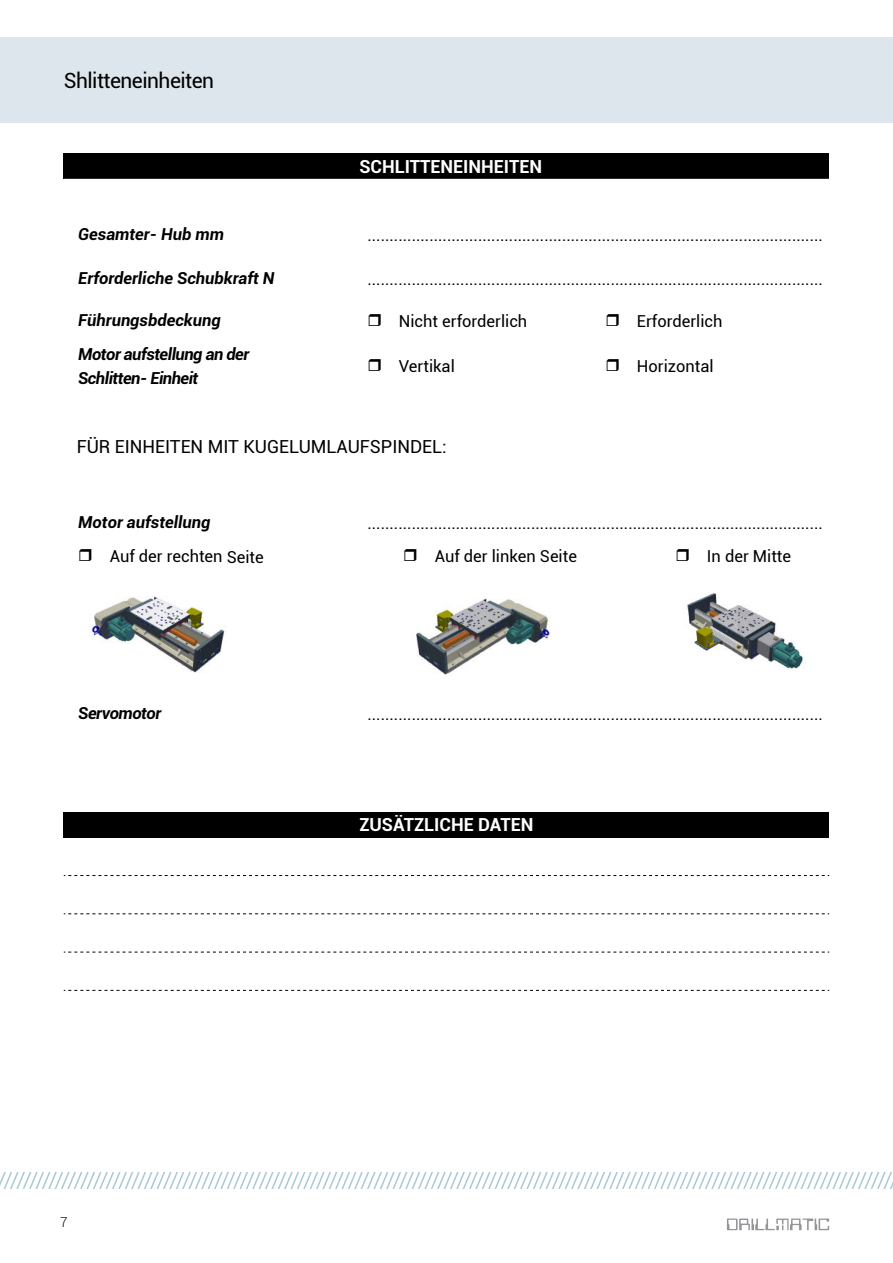
<style>
.page{position:relative;width:893px;height:1263px;background:#fff}
.page>*{position:absolute;margin:0;border:0;box-sizing:border-box;transform-origin:0 0}
.t1{font:21px "Roboto";letter-spacing:-.025em;color:#000}
.t2{font:700 18px "Roboto";color:#fff}
.t3{font:18px "Roboto";color:#000}
.t4{font:16.5px "Roboto";color:#000}
.t5{font:italic 700 16.5px "Roboto";color:#000}
.t6{font:italic 700 16.5px/24px "Roboto";letter-spacing:-.03em;color:#000}
.t7{font:italic 700 16.5px "Roboto";letter-spacing:-.025em;color:#000}
.t8{font:300 13.5px "Roboto";color:#000}
</style>
<div class="page">
<svg style="left:727px;top:1218px;width:102px;height:12px"></svg>
<div style="left:0;top:37px;width:893px;height:85px;background:#dde6ec"></div>
<div style="left:64px;top:153px;width:765px;height:26px;background:#000"></div>
<div style="left:64px;top:812px;width:765px;height:25px;background:#000"></div>
<svg style="left:64px;top:875px;width:765px;height:1px"></svg>
<svg style="left:64px;top:913px;width:765px;height:1px"></svg>
<svg style="left:64px;top:952px;width:765px;height:1px"></svg>
<svg style="left:64px;top:990px;width:765px;height:1px"></svg>
<img style="left:89px;top:596px;width:136px;height:77px">
<img style="left:416px;top:598px;width:135px;height:77px">
<img style="left:687px;top:593px;width:116px;height:76px">
<svg style="left:0;top:1172px;width:893px;height:16px"></svg>
<p class="t1" style="left:64px;top:71px;width:152px">Shlitteneinheiten</p>
<p class="t2" style="left:359px;top:156px;width:184px">SCHlITTENEINHEITEN</p>
<p class="t5" style="left:78px;top:227px;width:147px">Gesamter- Hub mm</p>
<p class="t4" style="left:367px;top:228px;width:457px">.......................................................................................................</p>
<p class="t5" style="left:78px;top:271px;width:198px">Erforderliche Schubkraft N</p>
<p class="t4" style="left:367px;top:272px;width:457px">.......................................................................................................</p>
<p class="t5" style="left:78px;top:313px;width:144px">Führungsbdeckung</p>
<p class="t4" style="left:399px;top:314px;width:130px">Nicht erforderlich</p>
<p class="t4" style="left:637px;top:314px;width:87px">Erforderlich</p>
<p class="t6" style="left:78px;top:343px;width:172px">Motor aufstellung an der<br>Schlitten- Einheit</p>
<p class="t4" style="left:399px;top:359px;width:58px">Vertikal</p>
<p class="t4" style="left:637px;top:359px;width:78px">Horizontal</p>
<p class="t3" style="left:77px;top:438px;width:371px">FÜR EINHEITEN MIT KUGELUMLAUFSPINDEL:</p>
<p class="t5" style="left:78px;top:515px;width:134px">Motor aufstellung</p>
<p class="t4" style="left:367px;top:516px;width:457px">.......................................................................................................</p>
<p class="t4" style="left:110px;top:549px;width:156px">Auf der rechten Seite</p>
<p class="t4" style="left:435px;top:549px;width:144px">Auf der linken Seite</p>
<p class="t4" style="left:707px;top:549px;width:86px">In der Mitte</p>
<p class="t7" style="left:78px;top:706px;width:85px">Servomotor</p>
<p class="t4" style="left:367px;top:707px;width:457px">.......................................................................................................</p>
<p class="t8" style="left:60px;top:1215px;width:9px">7</p>
<p class="t2" style="left:359px;top:814px;width:176px">ZUSÄTZlICHE DATEN</p>
</div>
